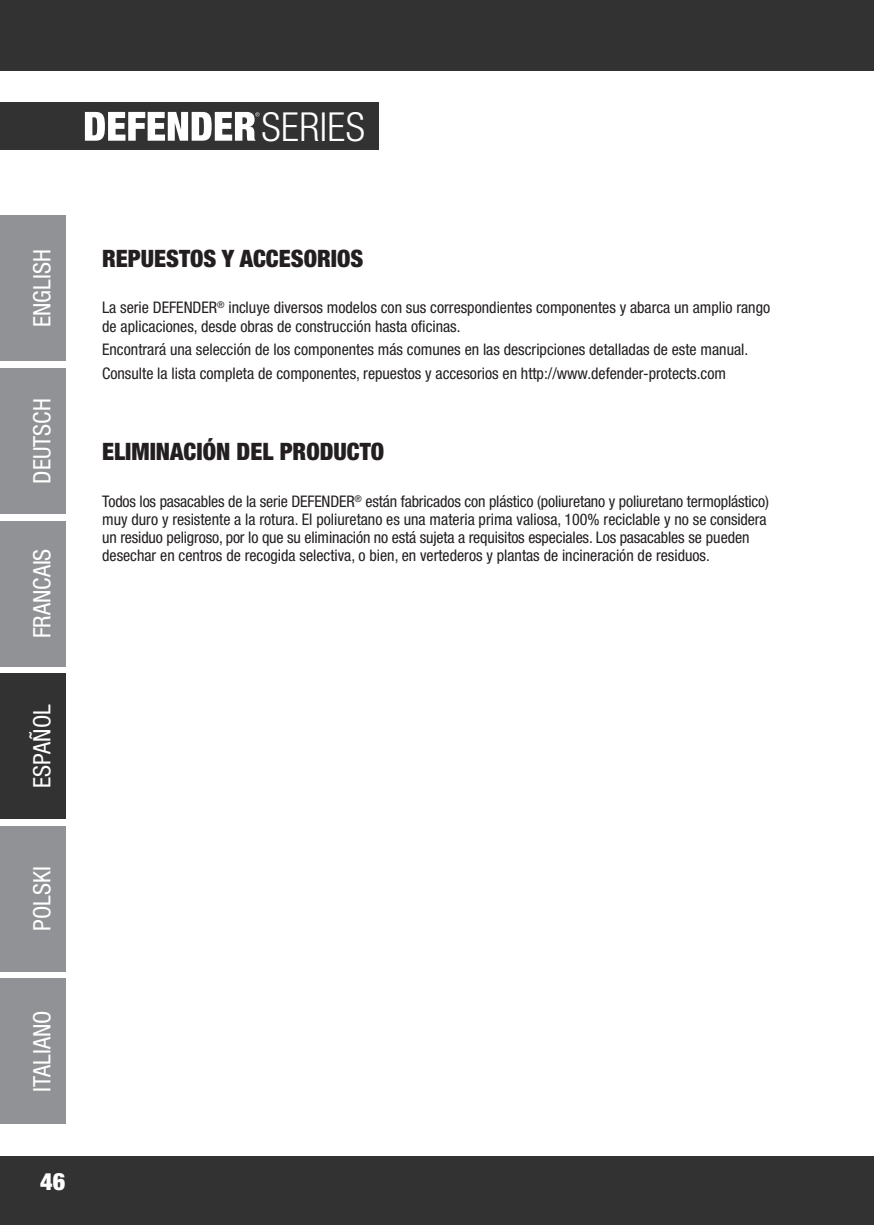
<style>
.page{position:relative;width:874px;height:1225px;background:#fff}
.page>*{position:absolute;margin:0;border:0;box-sizing:border-box;transform-origin:0 0}
.t1{font:300 condensed 40px "Helvetica Neue LT Pro";letter-spacing:.01em;color:#fff}
.t2{font:condensed 24px "Helvetica Neue LT Std";color:#fff}
.t3{font:900 condensed 24px "Helvetica Neue LT Pro";color:#231f20}
.t4{font:900 condensed 24px "Helvetica Neue LT Std";color:#fff}
.t5{font:condensed 16px/18px "Helvetica Neue LT Pro";color:#231f20}
</style>
<div class="page">
<div style="left:0;top:1155px;width:873px;height:70px;background:#333233"></div>
<div style="left:0;top:0;width:873px;height:71px;background:#333233"></div>
<div style="left:0;top:215px;width:66px;height:146px;background:#909295"></div>
<div style="left:0;top:368px;width:66px;height:146px;background:#909295"></div>
<div style="left:0;top:521px;width:66px;height:145px;background:#909295"></div>
<div style="left:0;top:673px;width:66px;height:146px;background:#333233"></div>
<div style="left:0;top:826px;width:66px;height:145px;background:#909295"></div>
<div style="left:0;top:978px;width:66px;height:146px;background:#909295"></div>
<div style="left:0;top:102px;width:378px;height:47px;background:#333233"></div>
<svg style="left:85px;top:112px;width:174px;height:29px"></svg>
<h1 class="t1" style="left:261px;top:104px;width:105px">SERIES</h1>
<h2 class="t2" style="left:28px;top:327px;width:79px;rotate:-90deg">ENGLISH</h2>
<h2 class="t2" style="left:28px;top:483px;width:87px;rotate:-90deg">DEUTSCH</h2>
<h2 class="t2" style="left:28px;top:638px;width:91px;rotate:-90deg">FRANCAIS</h2>
<h2 class="t2" style="left:28px;top:787px;width:85px;rotate:-90deg">ESPAÑOL</h2>
<h2 class="t2" style="left:28px;top:931px;width:66px;rotate:-90deg">POLSKI</h2>
<h2 class="t2" style="left:28px;top:1091px;width:82px;rotate:-90deg">ITALIANO</h2>
<h2 class="t4" style="left:40px;top:1166px;width:26px">46</h2>
<h2 class="t3" style="left:102px;top:244px;width:263px">REPUESTOS Y ACCESORIOS</h2>
<p class="t5" style="left:102px;top:299px;width:669px">La serie DEFENDER<sup>®</sup> incluye diversos modelos con sus correspondientes componentes y abarca un amplio rango de aplicaciones, desde obras de construcción hasta oficinas.</p>
<p class="t5" style="left:102px;top:337px;width:647px;line-height:23.6px">Encontrará una selección de los componentes más comunes en las descripciones detalladas de este manual.<br>Consulte la lista completa de componentes, repuestos y accesorios en http://www.defender-protects.com</p>
<h2 class="t3" style="left:102px;top:437px;width:283px">ELIMINACIÓN DEL PRODUCTO</h2>
<p class="t5" style="left:102px;top:492px;width:668px">Todos los pasacables de la serie DEFENDER<sup>®</sup> están fabricados con plástico (poliuretano y poliuretano termoplástico) muy duro y resistente a la rotura. El poliuretano es una materia prima valiosa, 100% reciclable y no se considera un residuo peligroso, por lo que su eliminación no está sujeta a requisitos especiales. Los pasacables se pueden desechar en centros de recogida selectiva, o bien, en vertederos y plantas de incineración de residuos.</p>
</div>
